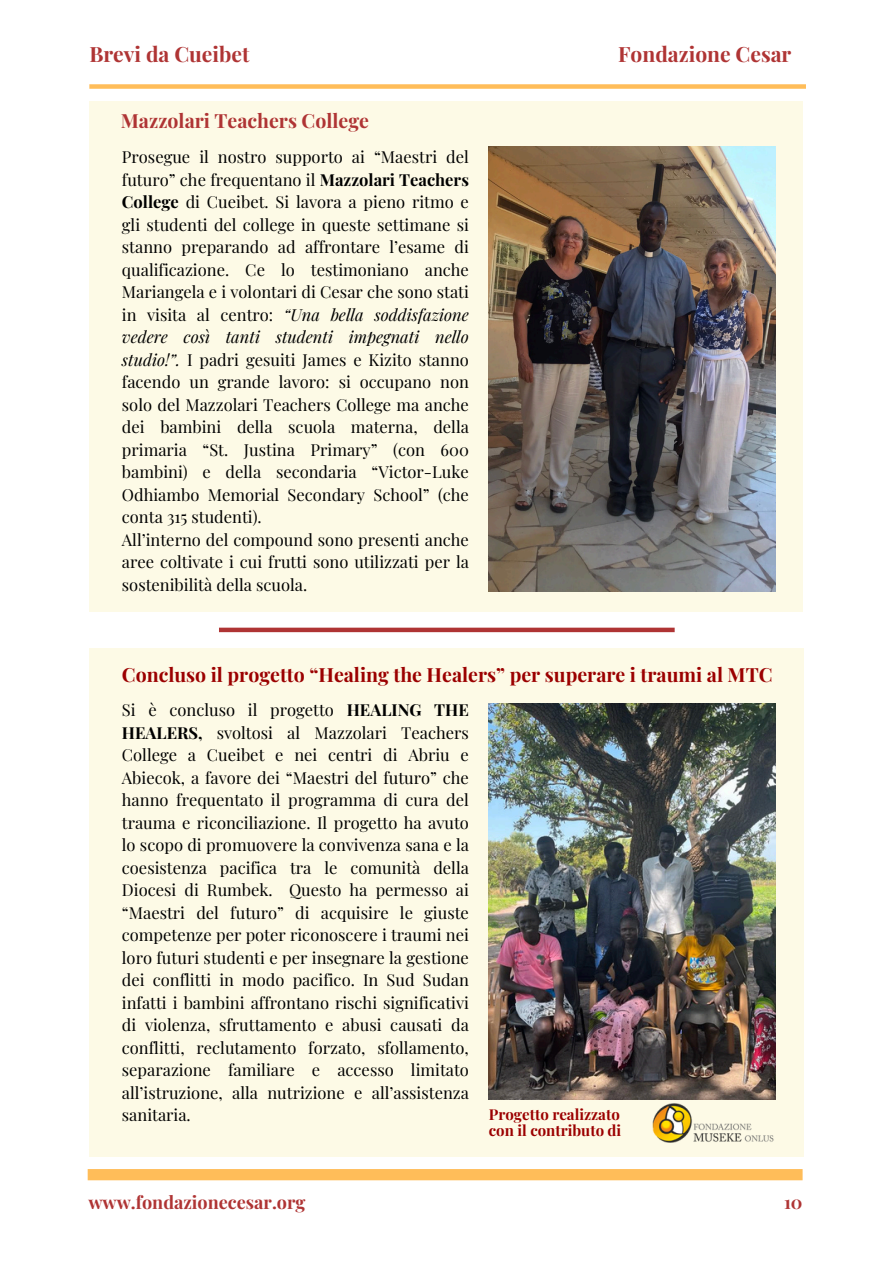
<style>
.page{position:relative;width:894px;height:1264px;background:#fff}
.page>*{position:absolute;margin:0;border:0;box-sizing:border-box;transform-origin:0 0}
.t1{font:700 21px "Playfair Display";color:#af3434}
.t2{font:700 19.5px "Playfair Display";color:#9b0000}
.t3{font:700 19.5px "Playfair Display";color:#af3434}
.t4{font:700 18px "Playfair Display";color:#af3434}
.t5{font:16.5px/22.5px "Playfair Display";color:#000}
.t6{font:700 15px "Playfair Display";color:#9b0000}
.s1{font-weight:700}
.s2{font-style:italic}
</style>
<div class="page">
<div style="left:88px;top:1168px;width:714px;height:12px;background:#ffbd59"></div>
<div style="left:89px;top:84px;width:716px;height:5px;background:#ffbd59"></div>
<div style="left:89px;top:101px;width:713px;height:510px;background:#fdfae6"></div>
<div style="left:219px;top:627px;width:455px;height:5px;background:#af3434"></div>
<img style="left:488px;top:147px;width:287px;height:444px">
<div style="left:89px;top:648px;width:714px;height:508px;background:#fdfae6"></div>
<img style="left:488px;top:703px;width:287px;height:396px">
<img style="left:652px;top:1103px;width:121px;height:39px">
<h1 class="t1" style="left:89px;top:40px;width:161px">Brevi da Cueibet</h1>
<h1 class="t1" style="left:618px;top:40px;width:175px">Fondazione Cesar</h1>
<p class="t3" style="left:121px;top:107px;width:249px">Mazzolari Teachers College</p>
<p class="t5" style="left:122px;top:145px;width:348px">Prosegue il nostro supporto ai “Maestri del futuro” che frequentano il <span class="s1">Mazzolari Teachers College</span> di Cueibet. Si lavora a pieno ritmo e gli studenti del college in queste settimane si stanno preparando ad affrontare l’esame di qualificazione. Ce lo testimoniano anche Mariangela e i volontari di Cesar che sono stati in visita al centro: <span class="s2">“Una bella soddisfazione vedere così tanti studenti impegnati nello studio!”.</span> I padri gesuiti James e Kizito stanno facendo un grande lavoro: si occupano non solo del Mazzolari Teachers College ma anche dei bambini della scuola materna, della primaria “St. Justina Primary” (con 600 bambini) e della secondaria “Victor-Luke Odhiambo Memorial Secondary School” (che conta 315 studenti).<br>All’interno del compound sono presenti anche aree coltivate i cui frutti sono utilizzati per la sostenibilità della scuola.</p>
<h1 class="t2" style="left:122px;top:660px;width:652px">Concluso il progetto “Healing the Healers” per superare i traumi al MTC</h1>
<p class="t5" style="left:122px;top:698px;width:348px;text-align:justify">Si è concluso il progetto <span class="s1">HEALING THE HEALERS,</span> svoltosi al Mazzolari Teachers College a Cueibet e nei centri di Abriu e Abiecok, a favore dei “Maestri del futuro” che hanno frequentato il programma di cura del trauma e riconciliazione. Il progetto ha avuto lo scopo di promuovere la convivenza sana e la coesistenza pacifica tra le comunità della Diocesi di Rumbek. Questo ha permesso ai “Maestri del futuro” di acquisire le giuste competenze per poter riconoscere i traumi nei loro futuri studenti e per insegnare la gestione dei conflitti in modo pacifico. In Sud Sudan infatti i bambini affrontano rischi significativi di violenza, sfruttamento e abusi causati da conflitti, reclutamento forzato, sfollamento, separazione familiare e accesso limitato all’istruzione, alla nutrizione e all’assistenza sanitaria.</p>
<h2 class="t6" style="left:488px;top:1103px;width:132px">Progetto realizzato</h2>
<p class="t6" style="left:488px;top:1119px;width:134px">con il contributo di</p>
<h1 class="t4" style="left:88px;top:1189px;width:218px">www.fondazionecesar.org</h1>
<h3 class="t4" style="left:783px;top:1189px;width:20px">10</h3>
</div>
